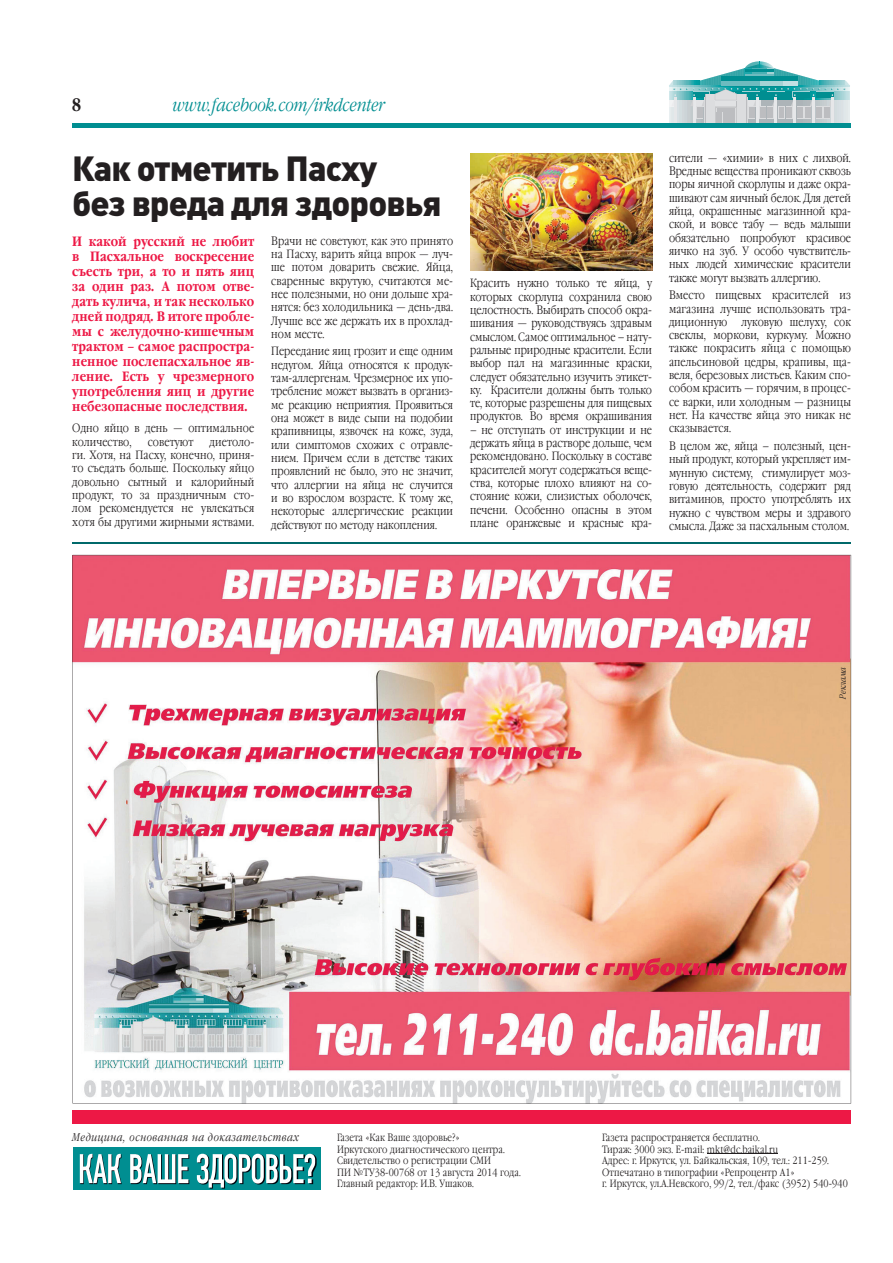
<style>
.page{position:relative;width:893px;height:1263px;background:#fff}
.page>*{position:absolute;margin:0;border:0;box-sizing:border-box;transform-origin:0 0}
.t1{font:900 34.5px/34.5px "DIN Cyr";letter-spacing:-.025em;color:#231f20}
.t2{font:italic 300 18px "Garamond Narrow C";color:#008e91}
.t3{font:700 18px "Garamond Narrow C";color:#231f20}
.t4{font:700 13.5px/15px "Garamond Narrow C";letter-spacing:.01em;color:#ed1845;text-align:justify}
.t5{font:300 12px/13.4px "Garamond Narrow C";color:#231f20;text-align:justify}
.t6{font:italic 300 11.25px "Garamond Narrow C";letter-spacing:.05em;color:#231f20}
.t7{font:300 10.5px/11.7px "Garamond Narrow C";letter-spacing:.01em;color:#231f20}
.t8{font:italic 300 8.85px "Garamond Narrow C";color:#231f20}
</style>
<div class="page">
<svg style="left:669px;top:62px;width:181px;height:61px"></svg>
<div style="left:72px;top:123px;width:778px;height:5px;background:#008e91"></div>
<hr style="left:707px;top:1153px;width:71px;height:1px;background:#231f20">
<div style="left:73px;top:1110px;width:778px;height:13px;background:#ed1845"></div>
<div style="left:73px;top:1147px;width:247px;height:42px;background:#008e91"></div>
<svg style="left:80px;top:1154px;width:235px;height:33px"></svg>
<img style="left:73px;top:555px;width:778px;height:548px">
<hr style="left:72px;top:542px;width:779px;height:2px;background:#00696a">
<img style="left:470px;top:153px;width:182px;height:117px">
<h2 class="t3" style="left:72px;top:95px;width:10px">8</h2>
<h2 class="t2" style="left:173px;top:95px;width:214px">www.facebook.com/irkdcenter</h2>
<h1 class="t1" style="left:72px;top:150px;width:371px">как отметить Пасху<br>без вреда для здоровья</h1>
<p class="t4" style="left:72px;top:234px;width:183px">И какой русский не любит в Пасхальное воскресение съесть три, а то и пять яиц за один раз. А потом отве&shy;дать кулича, и так несколько дней подряд. В итоге пробле&shy;мы с желудочно-кишечным трактом – самое распростра&shy;ненное послепасхальное яв&shy;ление. Есть у чрезмерного употребления яиц и другие небезопасные последствия.</p>
<p class="t5" style="left:72px;top:422px;width:183px">Одно яйцо в день — оптимальное количество,</p>
<p class="t5" style="left:72px;top:435px;width:183px;text-indent:137px">диетоло&shy;ги. Хотя, на Пасху, конечно, приня&shy;то съедать больше. Поскольку яйцо довольно сытный и калорийный продукт, то за праздничным сто&shy;лом рекомендуется не увлекаться хотя бы другими жирными яствами.</p>
<p class="t5" style="left:148px;top:435px;width:47px">советуют</p>
<p class="t5" style="left:271px;top:234px;width:183px">Врачи не советуют, как это принято на Пасху, варить яйца впрок — луч&shy;ше потом доварить свежие. Яйца, сваренные вкрутую, считаются ме&shy;нее полезными, но они дольше хра&shy;нятся: без холодильника — день-два.<br>Лучше все же держать их в прохлад&shy;ном месте.</p>
<p class="t5" style="left:271px;top:345px;width:183px">Переедание яиц грозит и еще одним недугом. Яйца относятся к продук&shy;там-аллергенам. Чрезмерное их упо&shy;требление может вызвать в организ&shy;ме реакцию неприятия. Проявиться она может в виде сыпи на подобии крапивницы, язвочек на коже, зуда, или симптомов схожих с отравле&shy;нием. Причем если в детстве таких проявлений не было, это не значит, что аллергии на яйца не случится и во взрослом возрасте. К тому же, некоторые аллергические реакции действуют по методу накопления.</p>
<p class="t5" style="left:470px;top:277px;width:183px">Красить нужно только те яйца, у которых скорлупа сохранила свою целостность. Выбирать способ окра&shy;шивания — руководствуясь здравым смыслом. Самое оптимальное – нату&shy;ральные природные красители. Если выбор пал на магазинные краски, следует обязательно изучить этикет&shy;ку. Красители должны быть только те, которые разрешены для пищевых продуктов. Во время окрашивания</p>
<p class="t5" style="left:470px;top:423px;width:183px">– не отступать от инструкции и не держать яйца в растворе дольше, чем рекомендовано. Поскольку в составе красителей могут содержаться веще&shy;ства, которые плохо влияют на со&shy;стояние кожи, слизистых оболочек, печени. Особенно опасны в этом плане оранжевые и красные кра-</p>
<p class="t5" style="left:669px;top:151px;width:183px">сители — «химии» в них с лихвой.<br>Вредные вещества проникают сквозь поры яичной скорлупы и даже окра&shy;шивают сам яичный белок. Для детей яйца, окрашенные магазинной кра&shy;ской, и вовсе табу — ведь малыши обязательно попробуют красивое яичко на зуб. У особо чувствитель&shy;ных людей химические красители также могут вызвать аллергию.</p>
<p class="t5" style="left:669px;top:289px;width:183px">Вместо пищевых красителей из магазина лучше использовать тра&shy;диционную луковую шелуху, сок свеклы, моркови, куркуму. Можно также покрасить яйца с помощью апельсиновой цедры, крапивы, ща&shy;веля, березовых листьев. Каким спо&shy;собом красить — горячим, в процес&shy;се варки, или холодным — разницы нет. На качестве яйца это никак не сказывается.</p>
<p class="t5" style="left:669px;top:440px;width:183px">В целом же, яйца – полезный, цен&shy;ный продукт, который укрепляет им&shy;мунную систему, стимулирует моз&shy;говую деятельность, содержит ряд витаминов, просто употреблять их нужно с чувством меры и здравого смысла. Даже за пасхальным столом.</p>
<p class="t8" style="left:838px;top:699px;width:33px;rotate:-90deg">Реклама</p>
<p class="t6" style="left:72px;top:1131px;width:228px">Медицина, основанная на доказательствах</p>
<p class="t7" style="left:337px;top:1132px;width:185px">Газета «Как Ваше здоровье?»<br>Иркутского диагностического центра.<br>Свидетельство о регистрации СМИ<br>ПИ №ТУ38-00768 от 13 августа 2014 года.<br>Главный редактор: И.В. Ушаков.</p>
<p class="t7" style="left:602px;top:1132px;width:247px">Газета распространяется бесплатно.<br>Тираж: 3000 экз. E-mail: mkt@dc.baikal.ru<br>Адрес: г. Иркутск, ул. Байкальская, 109, тел.: 211-259.<br>Отпечатано в типографии «Репроцентр А1»<br>г. Иркутск, ул.А.Невского, 99/2, тел./факс (3952) 540-940</p>
</div>
